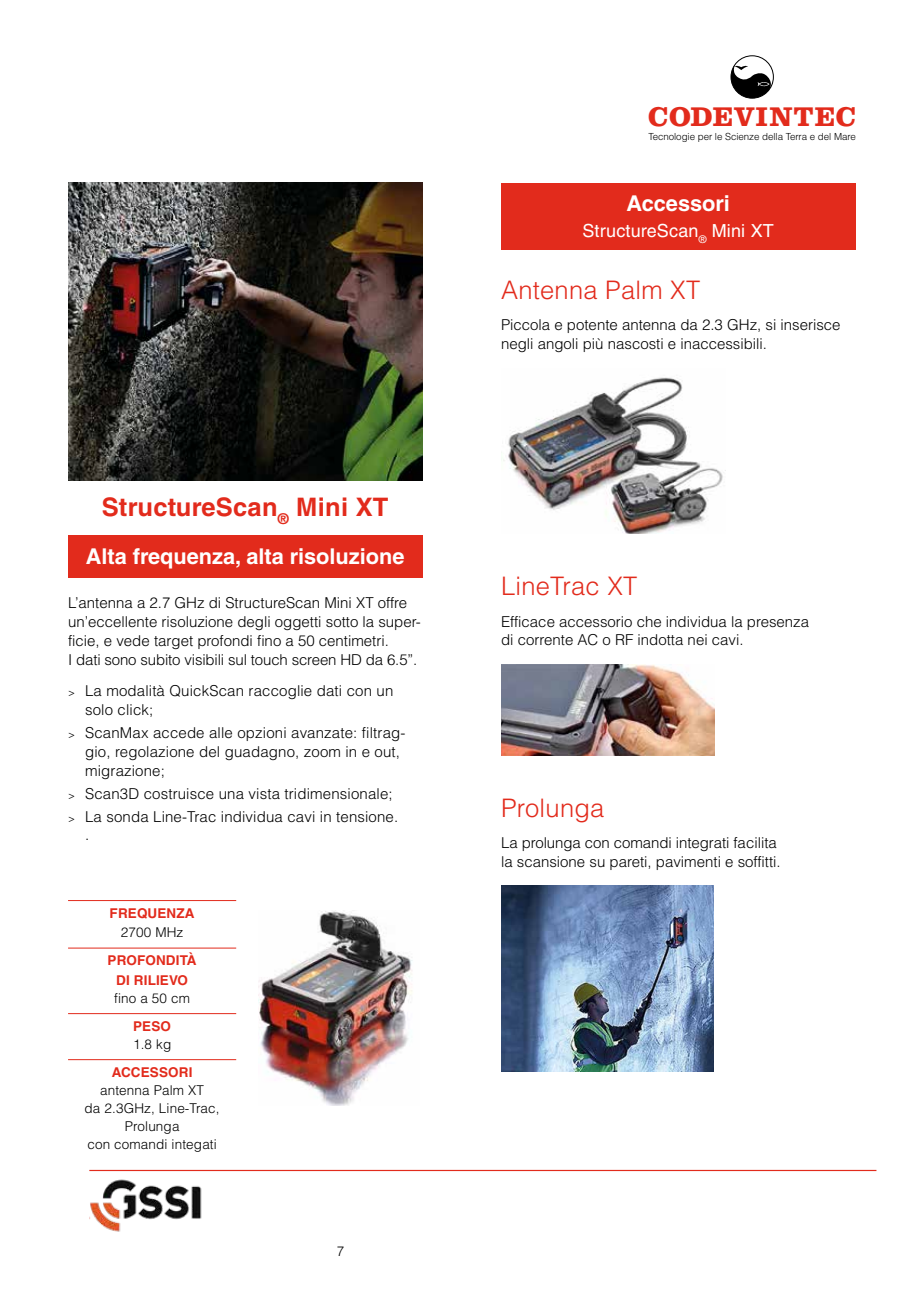
<style>
.page{position:relative;width:919px;height:1289px;background:#fff}
.page>*{position:absolute;margin:0;border:0;box-sizing:border-box;transform-origin:0 0}
.t1{font:700 28.05px "Clarendon LT Std";letter-spacing:.03em;color:#e22b1c}
.t2{font:300 25.5px "Helvetica LT Std";letter-spacing:.01em;color:#e22b1c}
.t3{font:700 25.5px "Helvetica LT Std";letter-spacing:.01em;color:#e22b1c}
.t4{font:700 21.75px "Helvetica LT Std";color:#fff}
.t5{font:18px "Helvetica LT Std";letter-spacing:.01em;color:#fff}
.t6{font:300 15px/18.8px "Helvetica LT Std";color:#000}
.t7{font:300 13.5px/18px "Helvetica LT Std";letter-spacing:.01em;color:#000;text-align:center}
.t8{font:700 13.5px/19.5px "Helvetica LT Std";letter-spacing:.01em;color:#e22b1c;text-align:center}
.t9{font:300 9.75px "Helvetica LT Std";letter-spacing:-.005em;color:#000}
.s1{font-size:10.5px}
</style>
<div class="page">
<img style="left:501px;top:377px;width:222px;height:157px">
<img style="left:501px;top:664px;width:213px;height:91px">
<img style="left:501px;top:885px;width:212px;height:186px">
<div style="left:501px;top:183px;width:354px;height:66px;background:#e22b1c"></div>
<hr style="left:89px;top:1169px;width:787px;height:1px;background:#e22b1c">
<svg style="left:732px;top:56px;width:41px;height:42px"></svg>
<div style="left:730px;top:55px;width:43px;height:44px;border:1px solid #000;border-radius:50%"></div>
<img style="left:259px;top:910px;width:154px;height:195px">
<img style="left:89px;top:1179px;width:113px;height:53px">
<hr style="left:68px;top:900px;width:168px;height:1px;background:#e22b1c">
<hr style="left:68px;top:947px;width:168px;height:1px;background:#e22b1c">
<hr style="left:68px;top:1013px;width:168px;height:1px;background:#e22b1c">
<hr style="left:68px;top:1059px;width:168px;height:1px;background:#e22b1c">
<div style="left:68px;top:534px;width:354px;height:43px;background:#e22b1c"></div>
<img style="left:68px;top:183px;width:354px;height:297px">
<h2 class="t3" style="left:102px;top:491px;width:288px">StructureScan<sub>®</sub> Mini XT</h2>
<h3 class="t4" style="left:86px;top:543px;width:320px">Alta frequenza, alta risoluzione</h3>
<p class="t6" style="left:68px;top:593px;width:354px">L’antenna a 2.7 GHz di StructureScan Mini XT offre un’eccellente risoluzione degli oggetti sotto la super&shy;ficie, e vede target profondi fino a 50 centimetri.<br>I dati sono subito visibili sul touch screen HD da 6.5”.</p>
<p class="t6" style="left:85px;top:681px;width:310px;text-indent:-17px"><span class="s1">&gt;</span> La modalità QuickScan raccoglie dati con un solo click;</p>
<p class="t6" style="left:85px;top:723px;width:322px;text-indent:-17px"><span class="s1">&gt;</span> ScanMax accede alle opzioni avanzate: filtrag&shy;gio, regolazione del guadagno, zoom in e out, migrazione;</p>
<p class="t6" style="left:68px;top:781px;width:332px;line-height:23px"><span class="s1">&gt;</span> Scan3D costruisce una vista tridimensionale; <span class="s1">&gt;</span> La sonda Line-Trac individua cavi in tensione.</p>
<p class="t6" style="left:85px;top:825px;width:6px">.</p>
<p class="t8" style="left:110px;top:903px;width:86px">FREQUENZA</p>
<p class="t7" style="left:121px;top:923px;width:64px">2700 MHz</p>
<p class="t8" style="left:108px;top:950px;width:90px">PROFONDITÀ<br>DI RILIEVO</p>
<p class="t7" style="left:114px;top:989px;width:77px">fino a 50 cm</p>
<p class="t8" style="left:133px;top:1016px;width:39px">PESO</p>
<p class="t7" style="left:133px;top:1035px;width:40px">1.8 kg</p>
<p class="t8" style="left:112px;top:1062px;width:82px">ACCESSORI</p>
<p class="t7" style="left:85px;top:1081px;width:137px">antenna Palm XT<br>da 2.3GHz, Line-Trac,<br>Prolunga<br>con comandi integati</p>
<p class="t7" style="left:337px;top:1242px;width:9px">7</p>
<h1 class="t1" style="left:648px;top:100px;width:209px">CODEVINTEC</h1>
<p class="t9" style="left:648px;top:130px;width:209px">Tecnologie per le Scienze della Terra e del Mare</p>
<h3 class="t4" style="left:626px;top:190px;width:105px">Accessori</h3>
<p class="t5" style="left:582px;top:220px;width:193px">StructureScan<sub>®</sub> Mini XT</p>
<h2 class="t2" style="left:501px;top:274px;width:201px">Antenna Palm XT</h2>
<p class="t6" style="left:501px;top:315px;width:341px">Piccola e potente antenna da 2.3 GHz, si inserisce negli angoli più nascosti e inaccessibili.</p>
<h2 class="t2" style="left:501px;top:570px;width:138px">LineTrac XT</h2>
<p class="t6" style="left:501px;top:612px;width:309px">Efficace accessorio che individua la presenza di corrente AC o RF indotta nei cavi.</p>
<h2 class="t2" style="left:501px;top:791px;width:105px">Prolunga</h2>
<p class="t6" style="left:501px;top:833px;width:281px">La prolunga con comandi integrati facilita la scansione su pareti, pavimenti e soffitti.</p>
</div>
